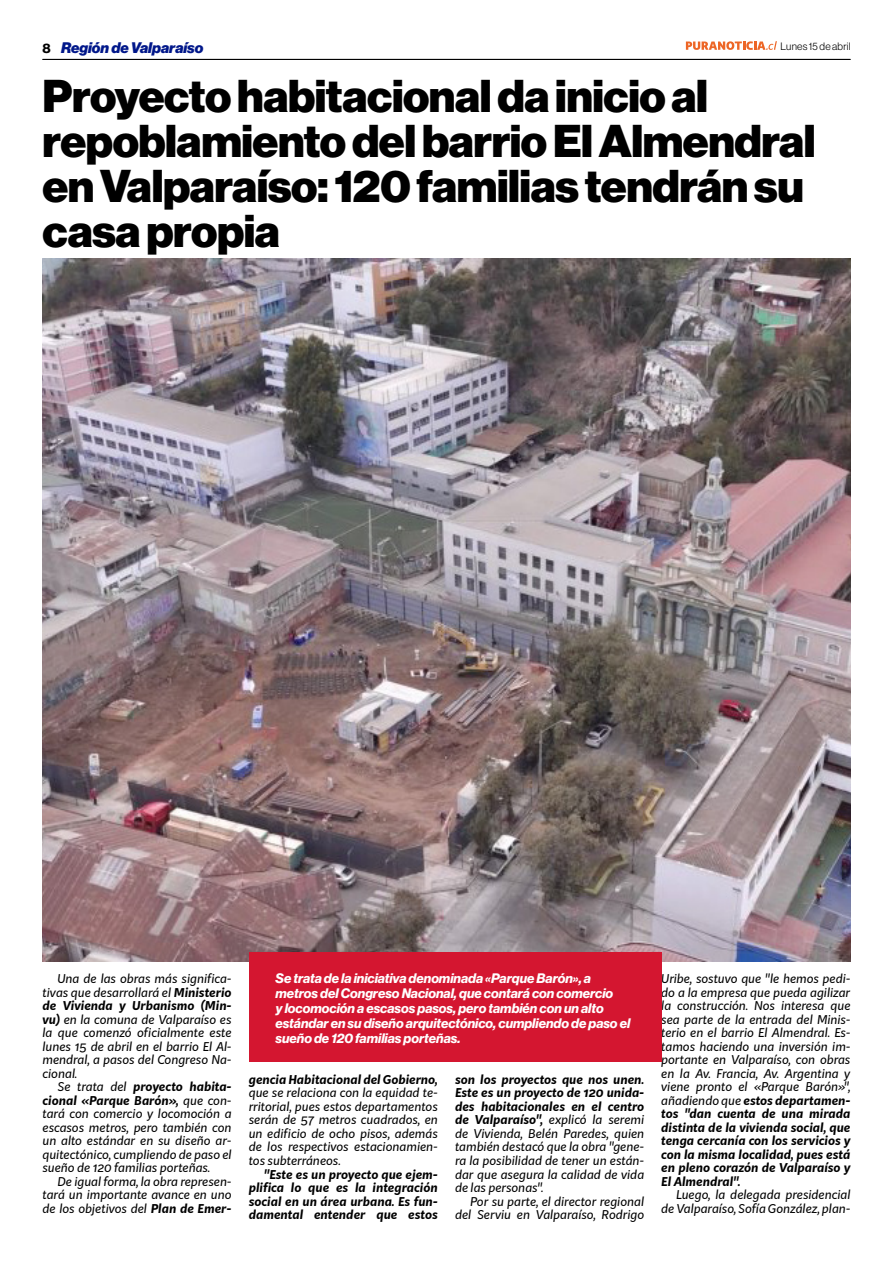
<style>
.page{position:relative;width:893px;height:1263px;background:#fff}
.page>*{position:absolute;margin:0;border:0;box-sizing:border-box;transform-origin:0 0}
.t1{font:45px/45px "N Haas Grotesk DS Pro 95 Blk";letter-spacing:-.01em;color:#000}
.t2{font:15px "N Haas Grotesk DS Pro 96 Blk It";color:#00178a}
.t3{font:13.5px/15px "N Haas Grotesk DS Pro 76 Bd It";color:#fff}
.t4{font:italic 12px/13.5px "Kit Sans";color:#000;text-align:justify}
.t5{font:italic 700 12px/13.5px "Kit Sans";color:#000;text-align:justify}
.t6{font:10.5px "N Haas Grotesk DS Pro 45 Lt";letter-spacing:.015em;color:#000}
.s1{font-family:"N Haas Grotesk DS Pro 75 Bd";font-size:13.5px;color:#000}
.s2{font-weight:700}
</style>
<div class="page">
<hr style="left:43px;top:59px;width:807px;height:1px;background:#000">
<svg style="left:686px;top:41px;width:91px;height:9px"></svg>
<img style="left:43px;top:258px;width:807px;height:703px">
<div style="left:249px;top:952px;width:412px;height:110px;background:#d41630"></div>
<p class="t2" style="left:43px;top:39px;width:162px"><span class="s1">8</span> Región de Valparaíso</p>
<p class="t6" style="left:780px;top:40px;width:71px">Lunes 15 de abril</p>
<h1 class="t1" style="left:43px;top:74px;width:775px">Proyecto habitacional da inicio al repoblamiento del barrio El Almendral en Valparaíso: 120 familias tendrán su casa propia</h1>
<p class="t4" style="left:43px;top:971px;width:191px;text-indent:15px">Una de las obras más significa&shy;tivas que desarrollará el <span class="s2">Ministerio de Vivienda y Urbanismo (Min&shy;vu)</span> en la comuna de Valparaíso es la que comenzó oficialmente este lunes 15 de abril en el barrio El Al&shy;mendral, a pasos del Congreso Na&shy;cional.</p>
<p class="t4" style="left:43px;top:1079px;width:191px;text-indent:15px">Se trata del <span class="s2">proyecto habita&shy;cional «Parque Barón»,</span> que con&shy;tará con comercio y locomoción a escasos metros, pero también con un alto estándar en su diseño ar&shy;quitectónico, cumpliendo de paso el sueño de 120 familias porteñas.</p>
<p class="t4" style="left:43px;top:1174px;width:191px;text-indent:15px">De igual forma, la obra represen&shy;tará un importante avance en uno de los objetivos del <span class="s2">Plan de Emer-</span></p>
<p class="t3" style="left:276px;top:970px;width:356px">Se trata de la iniciativa denominada «Parque Barón», a metros del Congreso Nacional, que contará con comercio<br>y locomoción a escasos pasos, pero también con un alto estándar en su diseño arquitectónico, cumpliendo de paso el sueño de 120 familias porteñas.</p>
<p class="t5" style="left:249px;top:1072px;width:191px">gencia Habitacional del Gobierno,</p>
<p class="t4" style="left:249px;top:1085px;width:191px">que se relaciona con la equidad te&shy;rritorial, pues estos departamentos serán de 57 metros cuadrados, en un edificio de ocho pisos, además de los respectivos estacionamien&shy;tos subterráneos.</p>
<p class="t5" style="left:249px;top:1166px;width:191px;text-indent:15px">"Este es un proyecto que ejem&shy;plifica lo que es la integración social en un área urbana. Es fun&shy;damental entender que estos</p>
<p class="t4" style="left:455px;top:1072px;width:191px"><span class="s2">son los proyectos que nos unen.<br>Este es un proyecto de 120 unida&shy;des habitacionales en el centro de Valparaíso",</span> explicó la seremi de Vivienda, Belén Paredes, quien también destacó que la obra "gene&shy;ra la posibilidad de tener un están&shy;dar que asegura la calidad de vida de las personas".</p>
<p class="t4" style="left:455px;top:1193px;width:191px;text-align:right">Por su parte, el director regional del Serviu en Valparaíso, Rodrigo</p>
<p class="t4" style="left:661px;top:971px;width:191px">Uribe, sostuvo que "le hemos pedi&shy;do a la empresa que pueda agilizar la construcción. Nos interesa que sea parte de la entrada del Minis&shy;terio en el barrio El Almendral. Es&shy;tamos haciendo una inversión im&shy;portante en Valparaíso, con obras en la Av. Francia, Av. Argentina y viene pronto el «Parque Barón»", añadiendo que <span class="s2">estos departamen&shy;tos "dan cuenta de una mirada distinta de la vivienda social, que tenga cercanía con los servicios y con la misma localidad, pues está en pleno corazón de Valparaíso y El Almendral".</span></p>
<p class="t4" style="left:661px;top:1187px;width:191px;text-align:right">Luego, la delegada presidencial de Valparaíso, Sofía González, plan-</p>
</div>
